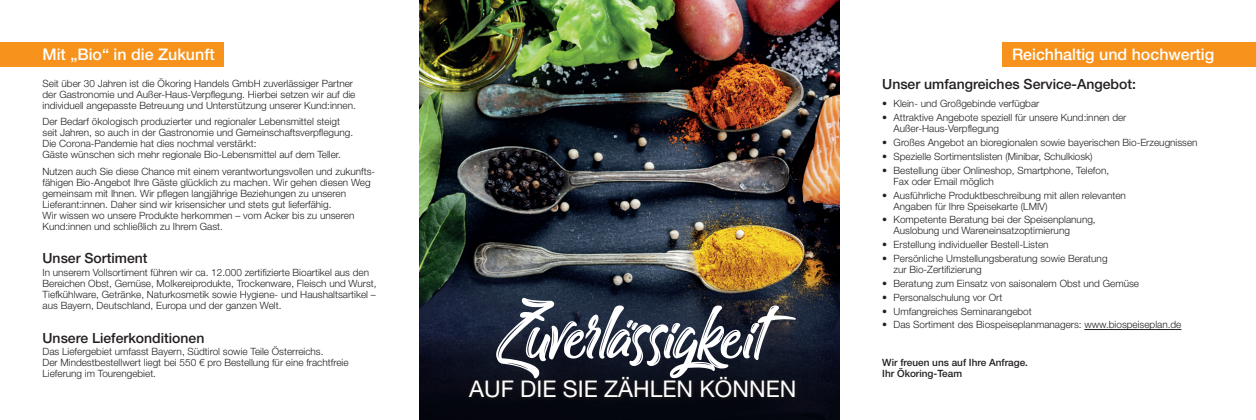
<style>
.page{position:relative;width:1256px;height:420px;background:#fff}
.page>*{position:absolute;margin:0;border:0;box-sizing:border-box;transform-origin:0 0}
.t1{font:23px "Helvetica Neue LT Std";color:#fff}
.t2{font:500 16px "Helvetica Neue LT Std";color:#fff}
.t3{font:500 14px "Helvetica Neue LT Std";color:#231f20}
.t4{font:300 10px/11px "Helvetica Neue LT Std";color:#231f20}
.t5{font:500 10px/11px "Helvetica Neue LT Std";color:#231f20}
</style>
<div class="page">
<div style="left:0;top:43px;width:224px;height:24px;background:#f7931d"></div>
<hr style="left:1084px;top:329px;width:97px;height:1px;background:#231f20">
<div style="left:1002px;top:43px;width:254px;height:24px;background:#f7931d"></div>
<img style="left:420px;top:0;width:419px;height:420px">
<div style="left:465px;top:373px;width:334px;height:28px;background:#101119"></div>
<svg style="left:496px;top:298px;width:300px;height:80px"></svg>
<h2 class="t2" style="left:43px;top:45px;width:174px">Mit „Bio“ in die Zukunft</h2>
<p class="t4" style="left:43px;top:77px;width:315px">Seit über 30 Jahren ist die Ökoring Handels GmbH zuverlässiger Partner der Gastronomie und Außer-Haus-Verpflegung. Hierbei setzen wir auf die individuell angepasste Betreuung und Unterstützung unserer Kund:innen.</p>
<p class="t4" style="left:43px;top:116px;width:312px">Der Bedarf ökologisch produzierter und regionaler Lebensmittel steigt seit Jahren, so auch in der Gastronomie und Gemeinschaftsverpflegung.<br>Die Corona-Pandemie hat dies nochmal verstärkt:<br>Gäste wünschen sich mehr regionale Bio-Lebensmittel auf dem Teller.</p>
<p class="t4" style="left:43px;top:166px;width:334px">Nutzen auch Sie diese Chance mit einem verantwortungsvollen und zukunfts&shy;fähigen Bio-Angebot Ihre Gäste glücklich zu machen. Wir gehen diesen Weg gemeinsam mit Ihnen. Wir pflegen langjährige Beziehungen zu unseren Lieferant:innen. Daher sind wir krisensicher und stets gut lieferfähig.<br>Wir wissen wo unsere Produkte herkommen – vom Acker bis zu unseren Kund:innen und schließlich zu Ihrem Gast.</p>
<h3 class="t3" style="left:43px;top:250px;width:107px">Unser Sortiment</h3>
<p class="t4" style="left:43px;top:267px;width:336px">In unserem Vollsortiment führen wir ca. 12.000 zertifizierte Bioartikel aus den Bereichen Obst, Gemüse, Molkereiprodukte, Trockenware, Fleisch und Wurst, Tiefkühlware, Getränke, Naturkosmetik sowie Hygiene- und Haushaltsartikel – aus Bayern, Deutschland, Europa und der ganzen Welt.</p>
<h3 class="t3" style="left:43px;top:329px;width:163px">Unsere Lieferkonditionen</h3>
<p class="t4" style="left:43px;top:346px;width:308px">Das Liefergebiet umfasst Bayern, Südtirol sowie Teile Österreichs.<br>Der Mindestbestellwert liegt bei 550 € pro Bestellung für eine frachtfreie<br>Lieferung im Tourengebiet.</p>
<h1 class="t1" style="left:469px;top:375px;width:329px">AUF DIE SIE ZÄHLEN KÖNNEN</h1>
<h2 class="t2" style="left:1012px;top:45px;width:204px">Reichhaltig und hochwertig</h2>
<h3 class="t3" style="left:882px;top:76px;width:255px">Unser umfangreiches Service-Angebot:</h3>
<p class="t4" style="left:882px;top:98px;width:159px">• Klein- und Großgebinde verfügbar</p>
<p class="t4" style="left:893px;top:112px;width:234px;text-indent:-11px">• Attraktive Angebote speziell für unsere Kund:innen der<br>Außer-Haus-Verpflegung</p>
<p class="t4" style="left:882px;top:137px;width:317px">• Großes Angebot an bioregionalen sowie bayerischen Bio-Erzeugnissen</p>
<p class="t4" style="left:882px;top:150px;width:212px">• Spezielle Sortimentslisten (Minibar, Schulkiosk)</p>
<p class="t4" style="left:893px;top:164px;width:217px;text-indent:-11px">• Bestellung über Onlineshop, Smartphone, Telefon,<br>Fax oder Email möglich</p>
<p class="t4" style="left:893px;top:189px;width:234px;text-indent:-11px">• Ausführliche Produktbeschreibung mit allen relevanten<br>Angaben für Ihre Speisekarte (LMIV)</p>
<p class="t4" style="left:893px;top:214px;width:204px;text-indent:-11px">• Kompetente Beratung bei der Speisenplanung,<br>Auslobung und Wareneinsatzoptimierung</p>
<p class="t4" style="left:882px;top:239px;width:168px">• Erstellung individueller Bestell-Listen</p>
<p class="t4" style="left:893px;top:253px;width:215px;text-indent:-11px">• Persönliche Umstellungsberatung sowie Beratung zur Bio-Zertifizierung</p>
<p class="t4" style="left:882px;top:277px;width:258px">• Beratung zum Einsatz von saisonalem Obst und Gemüse</p>
<p class="t4" style="left:882px;top:291px;width:122px">• Personalschulung vor Ort</p>
<p class="t4" style="left:882px;top:305px;width:151px">• Umfangreiches Seminarangebot</p>
<p class="t4" style="left:882px;top:319px;width:301px">• Das Sortiment des Biospeiseplanmanagers: www.biospeiseplan.de</p>
<p class="t5" style="left:882px;top:357px;width:147px">Wir freuen uns auf Ihre Anfrage.<br>Ihr Ökoring-Team</p>
</div>
